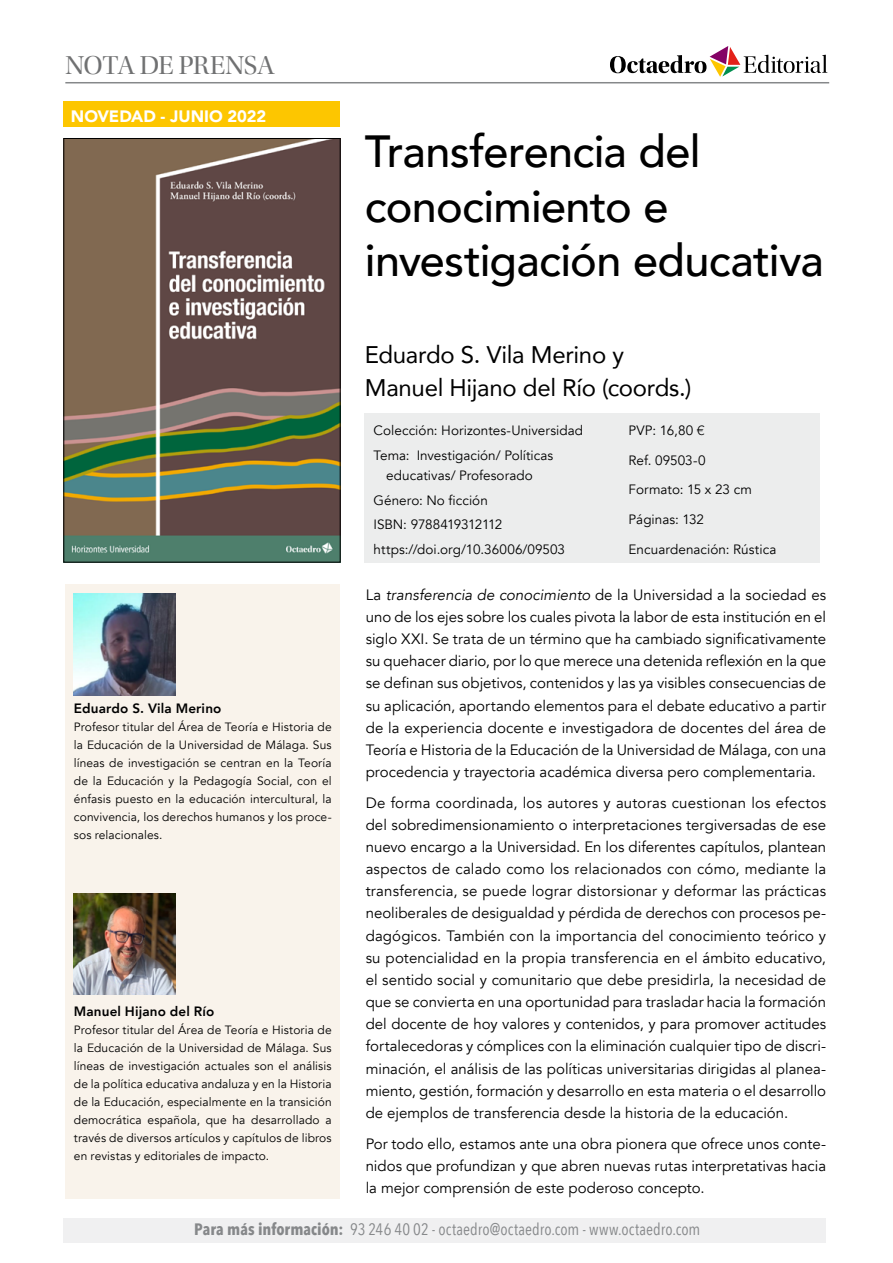
<style>
.page{position:relative;width:893px;height:1263px;background:#fff}
.page>*{position:absolute;margin:0;border:0;box-sizing:border-box;transform-origin:0 0}
.Subtitol-ok{font:500 45px/54.4px "Avenir";letter-spacing:-.015em;color:#000}
.t1{font:27px "Utopia Std Disp";letter-spacing:-.02em;color:#707172}
.Autor-1{font:24px/33px "Avenir";letter-spacing:-.015em;color:#000}
.t2{font:16.5px "Avenir Next Condensed";letter-spacing:.005em;color:#86888a}
.t3{font:900 16.5px "Avenir";letter-spacing:-.005em;color:#fff}
.Sinopsis{font:15px/22.2px "Avenir";color:#000;text-align:justify}
.Datos{font:13.5px/20.4px "Avenir";letter-spacing:.005em;color:#000;text-align:center}
.Text_Autor{font:800 13.5px "Avenir";letter-spacing:.01em;color:#000}
.Datos-2{font:13.5px "Avenir";letter-spacing:-.025em;color:#000}
.Text_Autor-2{font:12px/18px "Avenir";letter-spacing:.01em;color:#000;text-align:justify}
.s1{font-family:"Helvetica Neue LT Std";font-weight:300}
.s2{font-style:italic}
.s3{font-weight:700}
</style>
<div class="page">
<div style="left:64px;top:1218px;width:762px;height:25px;background:#f0f0f1"></div>
<div style="left:365px;top:413px;width:455px;height:149px;background:#eceded"></div>
<img style="left:66px;top:140px;width:272px;height:420px">
<svg style="left:610px;top:46px;width:217px;height:31px"></svg>
<hr style="left:65px;top:82px;width:764px;height:1px;background:#86888a">
<div style="left:65px;top:585px;width:275px;height:614px;background:#f9f3eb"></div>
<div style="left:64px;top:102px;width:276px;height:25px;background:#fdc600"></div>
<img style="left:74px;top:593px;width:102px;height:102px">
<img style="left:74px;top:893px;width:102px;height:102px">
<p class="t1" style="left:65px;top:51px;width:211px">NOTA DE PRENSA</p>
<p class="t3" style="left:71px;top:102px;width:197px">NOVEDAD - JUNIO 2022</p>
<p class="Text_Autor" style="left:74px;top:698px;width:149px">Eduardo S. Vila Merino</p>
<p class="Text_Autor-2" style="left:74px;top:718px;width:259px">Profesor titular del Área de Teoría e Historia de la Educación de la Universidad de Málaga. Sus líneas de investigación se centran en la Teoría de la Educación y la Pedagogía Social, con el énfasis puesto en la educación intercultural, la convivencia, los derechos humanos y los proce&shy;sos relacionales.</p>
<p class="Text_Autor" style="left:74px;top:1001px;width:142px">Manuel Hijano del Río</p>
<p class="Text_Autor-2" style="left:74px;top:1021px;width:259px">Profesor titular del Área de Teoría e Historia de la Educación de la Universidad de Málaga. Sus líneas de investigación actuales son el análisis de la política educativa andaluza y en la Historia de la Educación, especialmente en la transición democrática española, que ha desarrollado a través de diversos artículos y capítulos de libros en revistas y editoriales de impacto.</p>
<p class="Subtitol-ok" style="left:365px;top:122px;width:460px">Transferencia del conocimiento e investigación educativa</p>
<p class="Autor-1" style="left:365px;top:338px;width:328px">Eduardo S. Vila Merino y<br>Manuel Hijano del Río (coords.)</p>
<p class="Datos" style="left:373px;top:420px;width:211px">Colección: Horizontes-Universidad</p>
<p class="Datos" style="left:373px;top:445px;width:181px">Tema: Investigación/ Políticas educativas/ Profesorado</p>
<p class="Datos" style="left:373px;top:490px;width:116px">Género: No ficción</p>
<p class="Datos-2" style="left:373px;top:516px;width:130px">ISBN: 9788419312112</p>
<p class="Datos" style="left:373px;top:539px;width:193px">https://doi.org/10.36006/09503</p>
<p class="Datos" style="left:629px;top:420px;width:77px">PVP: 16,80 <span class="s1">€</span></p>
<p class="Datos" style="left:629px;top:450px;width:79px">Ref. 09503-0</p>
<p class="Datos" style="left:629px;top:480px;width:125px">Formato: 15 x 23 cm</p>
<p class="Datos" style="left:629px;top:509px;width:77px">Páginas: 132</p>
<p class="Datos" style="left:629px;top:539px;width:149px">Encuardenación: Rústica</p>
<p class="Sinopsis" style="left:366px;top:584px;width:462px">La <span class="s2">transferencia de conocimiento</span> de la Universidad a la sociedad es uno de los ejes sobre los cuales pivota la labor de esta institución en el siglo XXI. Se trata de un término que ha cambiado significativamente su quehacer diario, por lo que merece una detenida reflexión en la que se definan sus objetivos, contenidos y las ya visibles consecuencias de su aplicación, aportando elementos para el debate educativo a partir de la experiencia docente e investigadora de docentes del área de Teoría e Historia de la Educación de la Universidad de Málaga, con una procedencia y trayectoria académica diversa pero complementaria.</p>
<p class="Sinopsis" style="left:366px;top:792px;width:462px">De forma coordinada, los autores y autoras cuestionan los efectos del sobredimensionamiento o interpretaciones tergiversadas de ese nuevo encargo a la Universidad. En los diferentes capítulos, plantean aspectos de calado como los relacionados con cómo, mediante la transferencia, se puede lograr distorsionar y deformar las prácticas neoliberales de desigualdad y pérdida de derechos con procesos pe&shy;dagógicos. También con la importancia del conocimiento teórico y su potencialidad en la propia transferencia en el ámbito educativo, el sentido social y comunitario que debe presidirla, la necesidad de que se convierta en una oportunidad para trasladar hacia la formación del docente de hoy valores y contenidos, y para promover actitudes fortalecedoras y cómplices con la eliminación cualquier tipo de discri&shy;minación, el análisis de las políticas universitarias dirigidas al planea&shy;miento, gestión, formación y desarrollo en esta materia o el desarrollo de ejemplos de transferencia desde la historia de la educación.</p>
<p class="Sinopsis" style="left:366px;top:1132px;width:462px">Por todo ello, estamos ante una obra pionera que ofrece unos conte&shy;nidos que profundizan y que abren nuevas rutas interpretativas hacia la mejor comprensión de este poderoso concepto.</p>
<p class="t2" style="left:194px;top:1214px;width:508px"><span class="s3">Para más información:</span> 93 246 40 02 - octaedro@octaedro.com - www.octaedro.com</p>
</div>
